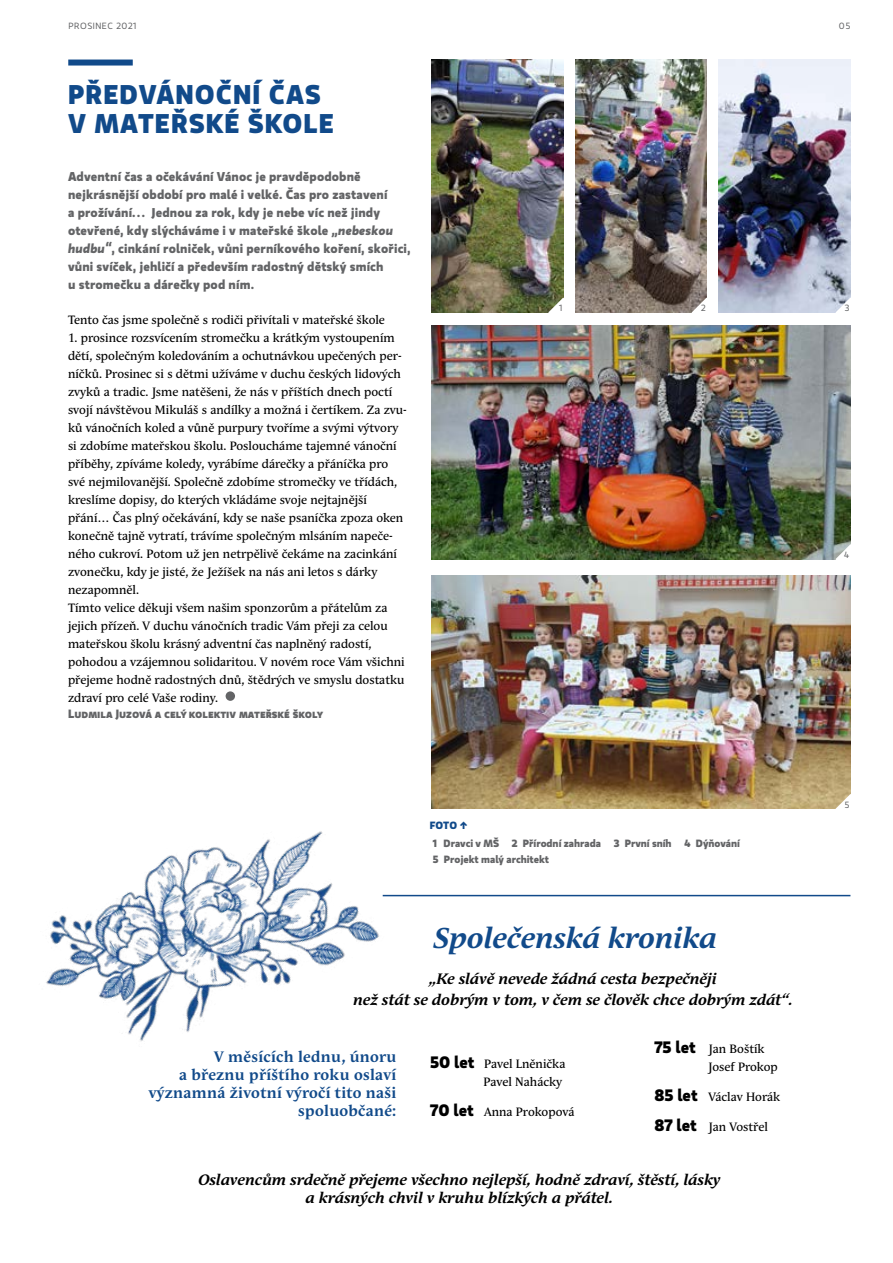
<style>
.page{position:relative;width:893px;height:1263px;background:#fff}
.page>*{position:absolute;margin:0;border:0;box-sizing:border-box;transform-origin:0 0}
.t1{font:72px "Andulka Text Pro";color:#636466}
.t2{font:italic 700 28.5px "Andulka Text Pro";color:#114a8a}
.t3{font:700 27px/28.5px "Gloriola Std";letter-spacing:.04em;color:#114a8a}
.t4{font:italic 700 15px/21px "Andulka Text Pro";color:#000;text-align:center}
.t5{font:700 15px/18px "Andulka Text Pro";letter-spacing:.02em;color:#114a8a;text-align:right}
.t6{font:700 12.75px/18px "Gloriola Std";letter-spacing:.01em;color:#636466}
.t7{font:12px/18px "Andulka Text Pro";color:#000}
.t8{font:700 12px "Gloriola Std";color:#636466}
.t9{font:700 10.5px/16.5px "Gloriola Std";letter-spacing:-.005em;color:#636466}
.t10{font:700 10.5px "Gloriola Std";color:#114a8a}
.t11{font:9px "Gloriola Std";letter-spacing:.06em;color:#636466}
.s1{font-style:italic}
.s2{font-family:"Gloriola Std";font-weight:700;font-size:16.5px}
</style>
<div class="page">
<div style="left:68px;top:60px;width:65px;height:6px;background:#114a8a"></div>
<img style="left:719px;top:60px;width:131px;height:253px">
<img style="left:431px;top:575px;width:419px;height:234px">
<img style="left:46px;top:831px;width:359px;height:210px">
<img style="left:432px;top:325px;width:418px;height:234px">
<hr style="left:383px;top:895px;width:467px;height:1px;background:#114a8a">
<img style="left:431px;top:60px;width:132px;height:253px">
<img style="left:575px;top:60px;width:132px;height:253px">
<svg style="left:548px;top:297px;width:16px;height:16px"></svg>
<svg style="left:692px;top:297px;width:15px;height:16px"></svg>
<svg style="left:835px;top:297px;width:16px;height:16px"></svg>
<svg style="left:835px;top:544px;width:16px;height:16px"></svg>
<svg style="left:835px;top:794px;width:16px;height:15px"></svg>
<p class="t11" style="left:68px;top:20px;width:70px">PROSINEC 2021</p>
<p class="t11" style="left:839px;top:20px;width:13px">05</p>
<h3 class="t3" style="left:68px;top:79px;width:267px">PŘEDVÁNOČNÍ ČAS<br>V MATEŘSKÉ ŠKOLE</h3>
<p class="t6" style="left:68px;top:166px;width:344px">Adventní čas a očekávání Vánoc je pravděpodobně nejkrásnější období pro malé i velké. Čas pro zastavení<br>a prožívání… Jednou za rok, kdy je nebe víc než jindy otevřené, kdy slýcháváme i v mateřské škole <span class="s1">„nebeskou hudbu“</span>, cinkání rolniček, vůni perníkového koření, skořici, vůni svíček, jehličí a především radostný dětský smích<br>u stromečku a dárečky pod ním.</p>
<p class="t7" style="left:68px;top:310px;width:318px">Tento čas jsme společně s rodiči přivítali v mateřské škole</p>
<p class="t7" style="left:68px;top:328px;width:340px">1. prosince rozsvícením stromečku a krátkým vystoupením dětí, společným koledováním a ochutnávkou upečených per&shy;níčků. Prosinec si s dětmi užíváme v duchu českých lidových zvyků a tradic. Jsme natěšeni, že nás v příštích dnech poctí svojí návštěvou Mikuláš s andílky a možná i čertíkem. Za zvu&shy;ků vánočních koled a vůně purpury tvoříme a svými výtvory si zdobíme mateřskou školu. Posloucháme tajemné vánoční příběhy, zpíváme koledy, vyrábíme dárečky a přáníčka pro své nejmilovanější. Společně zdobíme stromečky ve třídách, kreslíme dopisy, do kterých vkládáme svoje nejtajnější přání… Čas plný očekávání, kdy se naše psaníčka zpoza oken konečně tajně vytratí, trávíme společným mlsáním napeče&shy;ného cukroví. Potom už jen netrpělivě čekáme na zacinkání zvonečku, kdy je jisté, že Ježíšek na nás ani letos s dárky nezapomněl.<br>Tímto velice děkuji všem našim sponzorům a přátelům za jejich přízeň. V duchu vánočních tradic Vám přeji za celou mateřskou školu krásný adventní čas naplněný radostí, pohodou a vzájemnou solidaritou. V novém roce Vám všichni přejeme hodně radostných dnů, štědrých ve smyslu dostatku zdraví pro celé Vaše rodiny.</p>
<p class="t8" style="left:68px;top:705px;width:257px">Ludmila Juzová a celý kolektiv mateřské školy</p>
<h1 class="t1" style="left:221px;top:650px;width:19px">·</h1>
<p class="t11" style="left:559px;top:302px;width:5px">1</p>
<p class="t11" style="left:701px;top:302px;width:6px">2</p>
<p class="t11" style="left:845px;top:302px;width:6px">3</p>
<p class="t11" style="left:844px;top:549px;width:7px">4</p>
<p class="t10" style="left:430px;top:817px;width:39px">FOTO ↑</p>
<p class="t9" style="left:433px;top:834px;width:308px">1 Dravci v MŠ 2 Přírodní zahrada 3 První sníh 4 Dýňování<br>5 Projekt malý architekt</p>
<h2 class="t2" style="left:433px;top:921px;width:285px">Společenská kronika</h2>
<p class="t11" style="left:845px;top:799px;width:6px">5</p>
<p class="t4" style="left:353px;top:968px;width:441px">„Ke slávě nevede žádná cesta bezpečněji<br>než stát se dobrým v tom, v čem se člověk chce dobrým zdát“.</p>
<p class="t7" style="left:708px;top:1040px;width:71px;text-indent:-54px"><span class="s2">75 let</span> Jan Boštík<br>Josef Prokop</p>
<p class="t7" style="left:654px;top:1088px;width:127px"><span class="s2">85 let</span> Václav Horák</p>
<p class="t7" style="left:654px;top:1118px;width:115px"><span class="s2">87 let</span> Jan Vostřel</p>
<p class="t4" style="left:198px;top:1171px;width:524px;line-height:18px">Oslavencům srdečně přejeme všechno nejlepší, hodně zdraví, štěstí, lásky a krásných chvil v kruhu blízkých a přátel.</p>
<p class="t5" style="left:149px;top:1047px;width:249px">V měsících lednu, únoru<br>a březnu příštího roku oslaví významná životní výročí tito naši spoluobčané:</p>
<p class="t7" style="left:430px;top:1055px;width:137px;text-align:right"><span class="s2">50 let</span> Pavel Lněnička<br>Pavel Nahácky</p>
<p class="t7" style="left:430px;top:1103px;width:146px"><span class="s2">70 let</span> Anna Prokopová</p>
</div>
